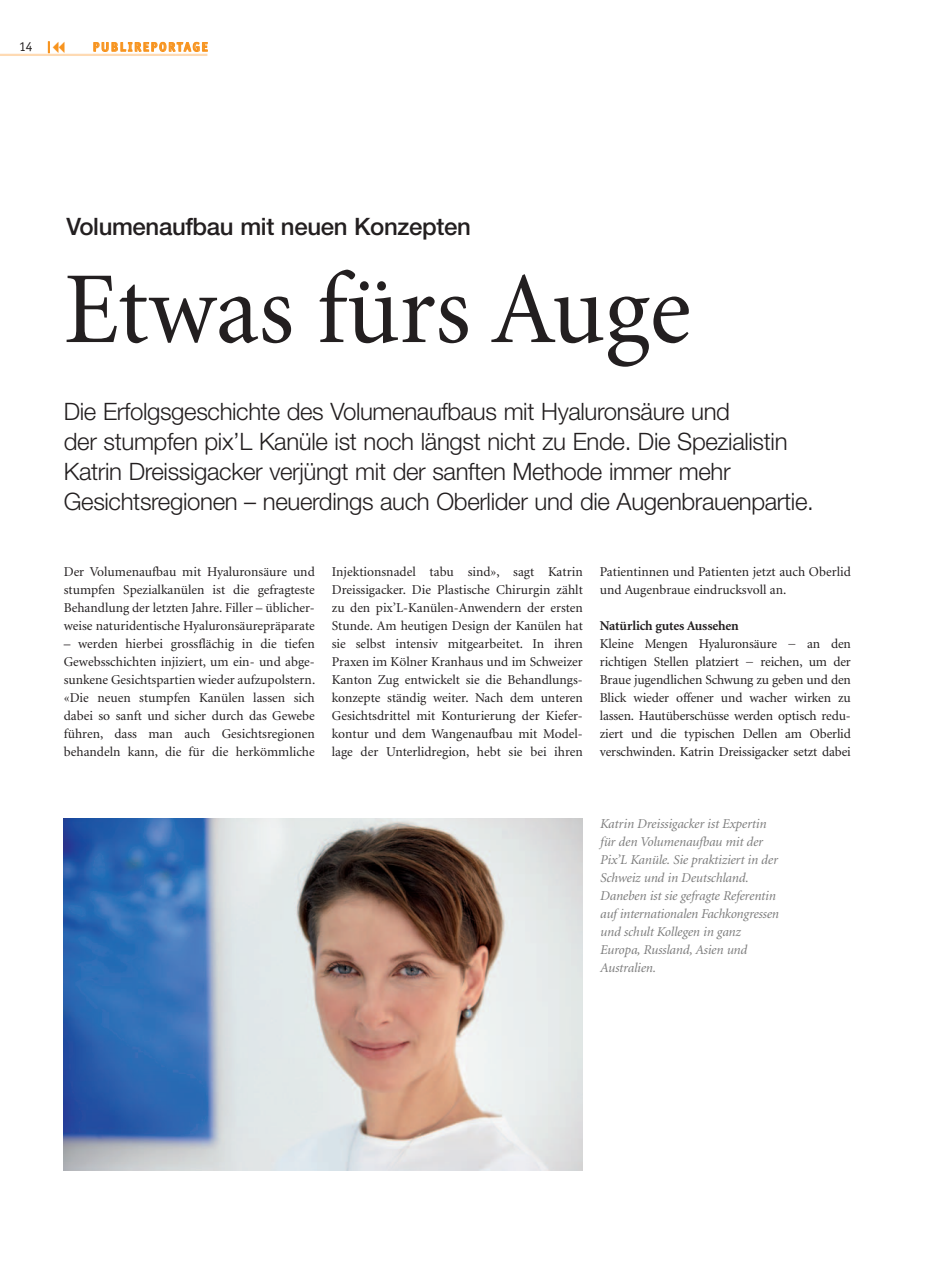
<style>
.page{position:relative;width:936px;height:1263px;background:#fff}
.page>*{position:absolute;margin:0;border:0;box-sizing:border-box;transform-origin:0 0}
.t1{font:102px "Minion";color:#231f20}
.t2{font:300 24px/30px "Helvetica Neue";letter-spacing:-.015em;color:#231f20}
.t3{font:500 24px "Helvetica Neue";letter-spacing:-.015em;color:#231f20}
.t4{font:13.5px/18px "Minion";color:#231f20;text-align:justify}
.t5{font:italic 13.5px/18px "Minion";letter-spacing:-.01em;color:#7c7c7c}
.t6{font:700 13.5px "Minion";letter-spacing:-.01em;color:#231f20}
.t7{font:700 12.75px "Officina Sans";letter-spacing:.13em;color:#f7931d}
.s1{font-weight:400;font-size:13.5px;color:#231f20}
.s2{font-size:11.1px}
</style>
<div class="page">
<img style="left:64px;top:818px;width:519px;height:352px">
<svg style="left:94px;top:42px;width:113px;height:10px"></svg>
<hr style="left:0;top:54px;width:207px;height:2px;background:#fedab3">
<p class="t7" style="left:19px;top:39px;width:190px"><span class="s1">14</span> <span class="s2">|</span>✓✓ PUBLIREPORTAGE</p>
<h2 class="t3" style="left:66px;top:212px;width:406px">Volumenaufbau mit neuen Konzepten</h2>
<h1 class="t1" style="left:64px;top:259px;width:628px">Etwas fürs Auge</h1>
<p class="t2" style="left:64px;top:396px;width:751px">Die Erfolgsgeschichte des Volumenaufbaus mit Hyaluronsäure und<br>der stumpfen pix’L Kanüle ist noch längst nicht zu Ende. Die Spezialistin Katrin Dreissigacker verjüngt mit der sanften Methode immer mehr Gesichtsregionen – neuerdings auch Oberlider und die Augenbrauenpartie.</p>
<p class="t4" style="left:64px;top:563px;width:252px">Der Volumenaufbau mit Hyaluronsäure und stumpfen Spezialkanülen ist die gefragteste Behandlung der letzten Jahre. Filler – üblicher&shy;weise naturidentische Hyaluronsäurepräparate</p>
<p class="t4" style="left:64px;top:635px;width:253px">– werden hierbei grossflächig in die tiefen Gewebsschichten injiziert, um ein- und abge&shy;sunkene Gesichtspartien wieder aufzupolstern. «Die neuen stumpfen Kanülen lassen sich dabei so sanft und sicher durch das Gewebe führen, dass man auch Gesichtsregionen behandeln kann, die für die herkömmliche</p>
<p class="t4" style="left:332px;top:563px;width:252px;text-align:left">Injektionsnadel tabu sind», sagt Katrin Dreissigacker. Die Plastische Chirurgin zählt zu den pix’L-Kanülen-Anwendern der ersten Stunde. Am heutigen Design der Kanülen hat sie selbst intensiv mitgearbeitet. In ihren Praxen im Kölner Kranhaus und im Schweizer Kanton Zug entwickelt sie die Behandlungs&shy;konzepte ständig weiter. Nach dem unteren Gesichtsdrittel mit Konturierung der Kiefer&shy;kontur und dem Wangenaufbau mit Model&shy;lage der Unterlidregion, hebt sie bei ihren</p>
<p class="t4" style="left:600px;top:563px;width:252px">Patientinnen und Patienten jetzt auch Oberlid und Augenbraue eindrucksvoll an.</p>
<p class="t6" style="left:600px;top:619px;width:140px">Natürlich gutes Aussehen</p>
<p class="t4" style="left:600px;top:635px;width:252px">Kleine Mengen Hyaluronsäure − an den richtigen Stellen platziert − reichen, um der Braue jugendlichen Schwung zu geben und den Blick wieder offener und wacher wirken zu lassen. Hautüberschüsse werden optisch redu&shy;ziert und die typischen Dellen am Oberlid verschwinden. Katrin Dreissigacker setzt dabei</p>
<p class="t5" style="left:600px;top:815px;width:180px">Katrin Dreissigacker ist Expertin für den Volumenaufbau mit der<br>Pix’L Kanüle. Sie praktiziert in der<br>Schweiz und in Deutschland.<br>Daneben ist sie gefragte Referentin auf internationalen Fachkongressen und schult Kollegen in ganz<br>Europa, Russland, Asien und<br>Australien.</p>
</div>
